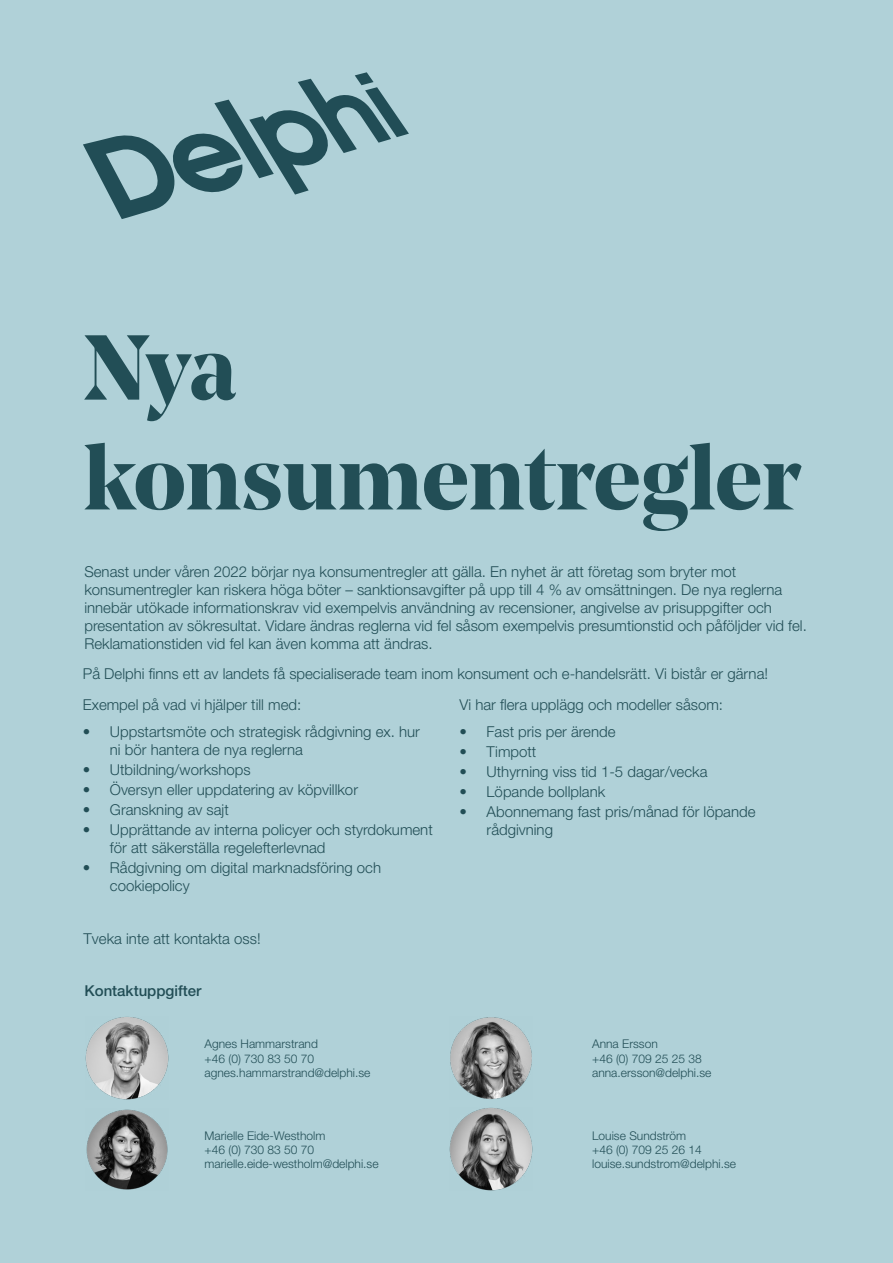
<style>
.page{position:relative;width:893px;height:1263px;background:#b0d1d8}
.page>*{position:absolute;margin:0;border:0;box-sizing:border-box;transform-origin:0 0}
.t1{font:700 91.5px/109.8px "Noe Display";letter-spacing:-.005em;color:#224e56}
.t2{font:300 15px/18px "Helvetica Neue LT Std";color:#224e56}
.t3{font:500 15px "Helvetica Neue LT Std";color:#224e56}
.t4{font:300 12px/14.4px "Helvetica Neue LT Std";color:#224e56}
</style>
<div class="page">
<svg style="left:83px;top:72px;width:326px;height:147px;background:#8aadb5"></svg>
<img style="left:86px;top:1017px;width:82px;height:83px">
<img style="left:450px;top:1016px;width:82px;height:83px">
<img style="left:85px;top:1108px;width:83px;height:83px">
<img style="left:450px;top:1108px;width:82px;height:83px">
<h1 class="t1" style="left:84px;top:311px;width:718px">Nya konsumentregler</h1>
<p class="t2" style="left:84px;top:562px;width:724px">Senast under våren 2022 börjar nya konsumentregler att gälla. En nyhet är att företag som bryter mot konsumentregler kan riskera höga böter – sanktionsavgifter på upp till 4 % av omsättningen. De nya reglerna innebär utökade informationskrav vid exempelvis användning av recensioner, angivelse av prisuppgifter och presentation av sökresultat. Vidare ändras reglerna vid fel såsom exempelvis presumtionstid och påföljder vid fel.<br>Reklamationstiden vid fel kan även komma att ändras.</p>
<p class="t2" style="left:83px;top:665px;width:687px">På Delphi finns ett av landets få specialiserade team inom konsument och e-handelsrätt. Vi bistår er gärna!</p>
<p class="t2" style="left:83px;top:695px;width:220px">Exempel på vad vi hjälper till med:</p>
<p class="t2" style="left:110px;top:722px;width:312px;text-indent:-27px">• Uppstartsmöte och strategisk rådgivning ex. hur ni bör hantera de nya reglerna</p>
<p class="t2" style="left:83px;top:760px;width:169px">• Utbildning/workshops</p>
<p class="t2" style="left:83px;top:780px;width:277px">• Översyn eller uppdatering av köpvillkor</p>
<p class="t2" style="left:83px;top:800px;width:147px">• Granskning av sajt</p>
<p class="t2" style="left:110px;top:821px;width:324px;text-indent:-27px">• Upprättande av interna policyer och styrdokument för att säkerställa regelefterlevnad</p>
<p class="t2" style="left:110px;top:859px;width:273px;text-indent:-27px">• Rådgivning om digital marknadsföring och cookiepolicy</p>
<p class="t2" style="left:84px;top:929px;width:178px">Tveka inte att kontakta oss!</p>
<p class="t3" style="left:85px;top:981px;width:118px">Kontaktuppgifter</p>
<p class="t4" style="left:205px;top:1036px;width:167px">Agnes Hammarstrand<br>+46 (0) 730 83 50 70 agnes.hammarstrand@delphi.se</p>
<p class="t4" style="left:205px;top:1128px;width:176px">Marielle Eide-Westholm<br>+46 (0) 730 83 50 70 marielle.eide-westholm@delphi.se</p>
<p class="t2" style="left:460px;top:695px;width:265px">Vi har flera upplägg och modeller såsom:</p>
<p class="t2" style="left:460px;top:722px;width:157px">• Fast pris per ärende</p>
<p class="t2" style="left:460px;top:742px;width:78px">• Timpott</p>
<p class="t2" style="left:460px;top:762px;width:249px">• Uthyrning viss tid 1-5 dagar/vecka</p>
<p class="t2" style="left:460px;top:782px;width:147px">• Löpande bollplank</p>
<p class="t2" style="left:487px;top:803px;width:270px;text-indent:-27px">• Abonnemang fast pris/månad för löpande rådgivning</p>
<p class="t4" style="left:592px;top:1036px;width:121px">Anna Ersson<br>+46 (0) 709 25 25 38 anna.ersson@delphi.se</p>
<p class="t4" style="left:592px;top:1128px;width:145px">Louise Sundström<br>+46 (0) 709 25 26 14 louise.sundstrom@delphi.se</p>
</div>
